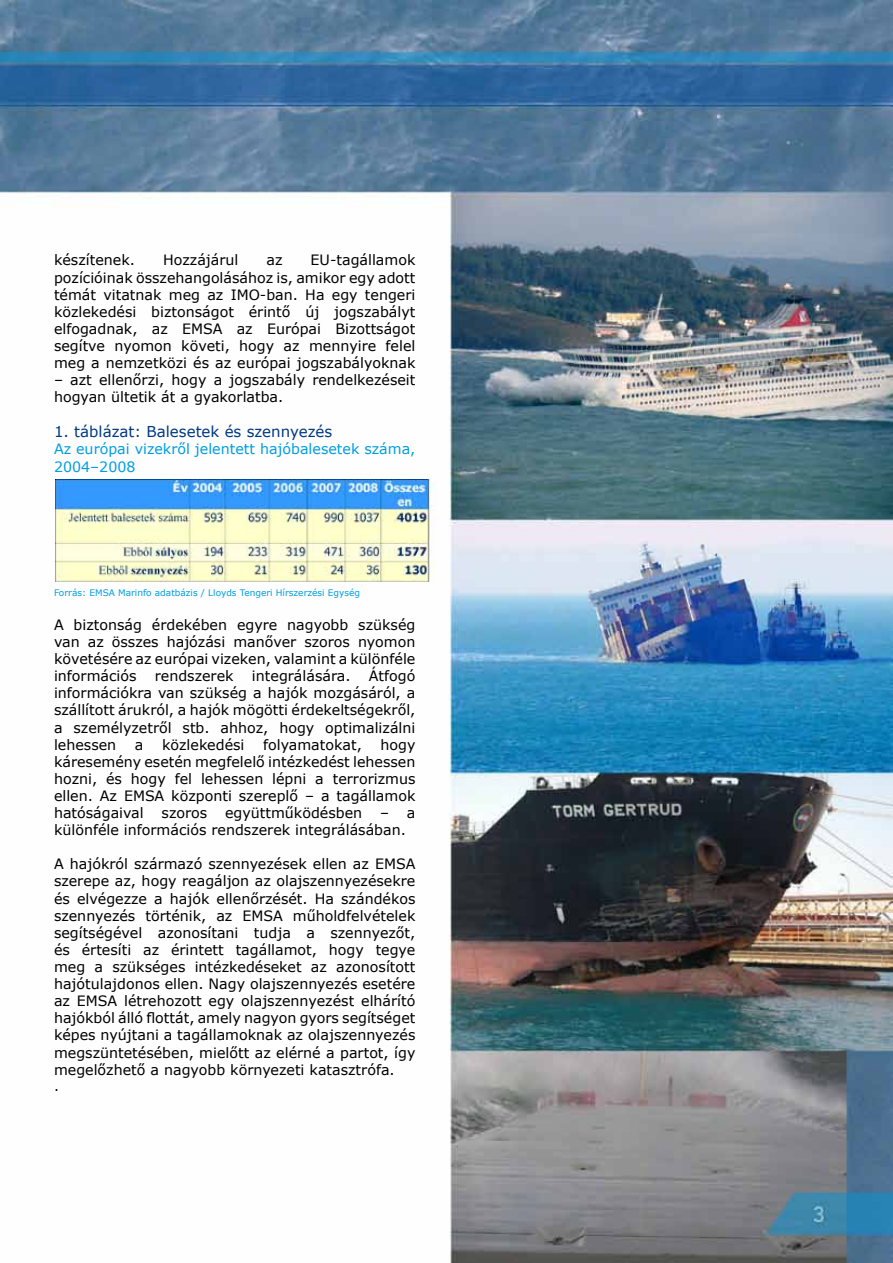
<style>
.page{position:relative;width:893px;height:1263px;background:#fff}
.page>*{position:absolute;margin:0;border:0;box-sizing:border-box;transform-origin:0 0}
.t1{font:15px "Verdana";color:#003882}
.t2{font:14.25px/17.1px "Verdana";color:#000;text-align:justify}
.t3{font:14.25px/17.1px "Verdana";color:#009ee0}
.t4{font:13.5px "Verdana";color:#000}
.t5{font:9px "Verdana";color:#009ee0}
</style>
<div class="page">
<img style="left:0;top:0;width:893px;height:1263px">
<img style="left:56px;top:479px;width:386px;height:103px">
<p class="t2" style="left:54px;top:251px;width:363px;text-indent:257px">EU-tagállamok pozícióinak összehangolásához is, amikor egy adott témát vitatnak meg az IMO-ban. Ha egy tengeri közlekedési biztonságot érintő új jogszabályt elfogadnak, az EMSA az Európai Bizottságot segítve nyomon követi, hogy az mennyire felel meg a nemzetközi és az európai jogszabályoknak</p>
<p class="t2" style="left:54px;top:371px;width:363px">– azt ellenőrzi, hogy a jogszabály rendelkezéseit hogyan ültetik át a gyakorlatba.</p>
<p class="t1" style="left:54px;top:422px;width:280px">1. táblázat: Balesetek és szennyezés</p>
<p class="t3" style="left:54px;top:440px;width:363px">Az európai vizekről jelentett hajóbalesetek száma,<br>2004–2008</p>
<p class="t2" style="left:54px;top:251px;width:82px">készítenek.</p>
<p class="t2" style="left:163px;top:251px;width:77px">Hozzájárul</p>
<p class="t2" style="left:266px;top:251px;width:18px">az</p>
<p class="t5" style="left:54px;top:587px;width:308px">Forrás: EMSA Marinfo adatbázis / Lloyds Tengeri Hírszerzési Egység</p>
<p class="t2" style="left:54px;top:616px;width:363px">A biztonság érdekében egyre nagyobb szükség van az összes hajózási manőver szoros nyomon követésére az európai vizeken, valamint a különféle információs</p>
<p class="t2" style="left:54px;top:667px;width:363px;text-indent:315px">Átfogó információkra van szükség a hajók mozgásáról, a szállított árukról, a hajók mögötti érdekeltségekről, a személyzetről stb. ahhoz, hogy optimalizálni lehessen</p>
<p class="t2" style="left:155px;top:667px;width:80px">rendszerek</p>
<p class="t2" style="left:252px;top:667px;width:100px">integrálására.</p>
<p class="t2" style="left:135px;top:735px;width:10px">a</p>
<p class="t2" style="left:162px;top:735px;width:84px">közlekedési</p>
<p class="t2" style="left:263px;top:735px;width:100px">folyamatokat,</p>
<p class="t2" style="left:54px;top:735px;width:363px;text-indent:326px">hogy káresemény esetén megfelelő intézkedést lehessen hozni, és hogy fel lehessen lépni a terrorizmus ellen. Az EMSA központi szereplő – a tagállamok hatóságaival szoros együttműködésben – a különféle információs rendszerek integrálásában.</p>
<p class="t2" style="left:54px;top:855px;width:363px">A hajókról származó szennyezések ellen az EMSA szerepe az, hogy reagáljon az olajszennyezésekre és elvégezze a hajók ellenőrzését. Ha szándékos szennyezés történik, az EMSA műholdfelvételek segítségével azonosítani tudja a szennyezőt, és értesíti az érintett tagállamot, hogy tegye meg a szükséges intézkedéseket az azonosított hajótulajdonos ellen. Nagy olajszennyezés esetére az EMSA létrehozott egy olajszennyezést elhárító hajókból álló flottát, amely nagyon gyors segítséget képes nyújtani a tagállamoknak az olajszennyezés megszüntetésében, mielőtt az elérné a partot, így megelőzhető a nagyobb környezeti katasztrófa.</p>
<p class="t4" style="left:54px;top:1077px;width:6px">.</p>
</div>
